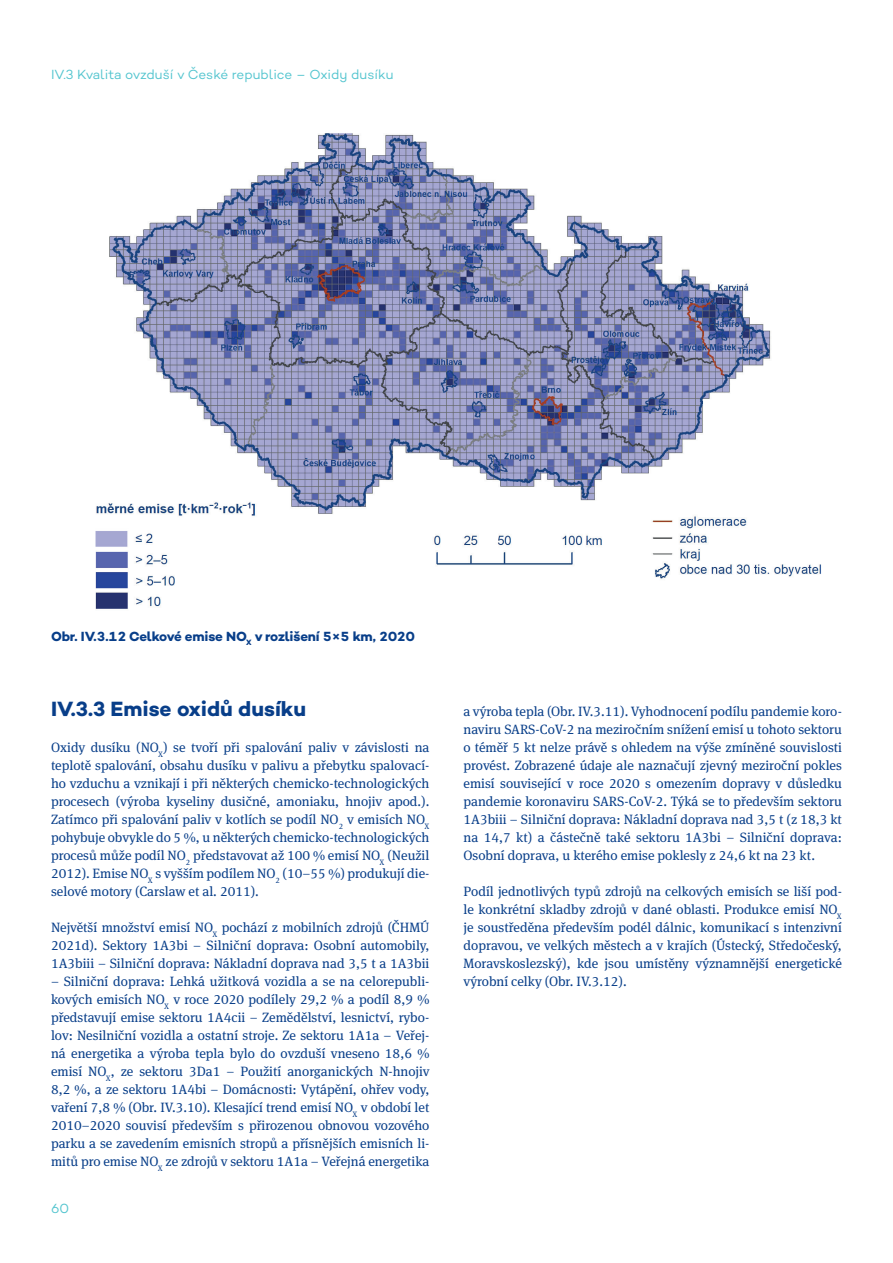
<style>
.page{position:relative;width:893px;height:1263px;background:#fff}
.page>*{position:absolute;margin:0;border:0;box-sizing:border-box;transform-origin:0 0}
.t1{font:700 21px "Campton";color:#083e89}
.t2{font:13.5px/18px "Meta Serif Pro";color:#083e89;text-align:justify}
.t3{font:13.5px "Campton";letter-spacing:-.005em;color:#54c5cf}
.t4{font:700 13.5px "Campton";letter-spacing:-.015em;color:#083e89}
</style>
<div class="page">
<img style="left:95px;top:133px;width:726px;height:476px">
<p class="t3" style="left:51px;top:66px;width:344px">IV.3 Kvalita ovzduší v České republice – Oxidy dusíku</p>
<p class="t4" style="left:51px;top:627px;width:365px">Obr. IV.3.12 Celkové emise NO<sub>X</sub> v rozlišení 5×5 km, 2020</p>
<h1 class="t1" style="left:51px;top:695px;width:257px">IV.3.3 Emise oxidů dusíku</h1>
<p class="t2" style="left:51px;top:738px;width:380px">Oxidy dusíku (NO<sub>X</sub>) se tvoří při spalování paliv v závislosti na teplotě spalování, obsahu dusíku v palivu a přebytku spalovací&shy;ho vzduchu a vznikají i při některých chemicko-technologických procesech (výroba kyseliny dusičné, amoniaku, hnojiv apod.).<br>Zatímco při spalování paliv v kotlích se podíl NO<sub>2</sub> v emisích NO<sub>X </sub>pohybuje obvykle do 5 %, u některých chemicko-technologických procesů může podíl NO<sub>2</sub> představovat až 100 % emisí NO<sub>X</sub> (Neužil 2012). Emise NO<sub>X</sub> s vyšším podílem NO<sub>2</sub> (10–55 %) produkují die&shy;selové motory (Carslaw et al. 2011).</p>
<p class="t2" style="left:51px;top:918px;width:380px">Největší množství emisí NO<sub>X</sub> pochází z mobilních zdrojů (ČHMÚ 2021d). Sektory 1A3bi – Silniční doprava: Osobní automobily, 1A3biii – Silniční doprava: Nákladní doprava nad 3,5 t a 1A3bii</p>
<p class="t2" style="left:51px;top:972px;width:380px">– Silniční doprava: Lehká užitková vozidla a se na celorepubli&shy;kových emisích NO<sub>X</sub> v roce 2020 podílely 29,2 % a podíl 8,9 % představují emise sektoru 1A4cii – Zemědělství, lesnictví, rybo&shy;lov: Nesilniční vozidla a ostatní stroje. Ze sektoru 1A1a – Veřej&shy;ná energetika a výroba tepla bylo do ovzduší vneseno 18,6 % emisí NO<sub>X</sub>, ze sektoru 3Da1 – Použití anorganických N-hnojiv 8,2 %, a ze sektoru 1A4bi – Domácnosti: Vytápění, ohřev vody, vaření 7,8 % (Obr. IV.3.10). Klesající trend emisí NO<sub>X</sub> v období let 2010–2020 souvisí především s přirozenou obnovou vozového parku a se zavedením emisních stropů a přísnějších emisních li&shy;mitů pro emise NO<sub>X</sub> ze zdrojů v sektoru 1A1a – Veřejná energetika</p>
<p class="t3" style="left:51px;top:1200px;width:20px">60</p>
<p class="t2" style="left:463px;top:702px;width:380px">a výroba tepla (Obr. IV.3.11). Vyhodnocení podílu pandemie koro&shy;naviru SARS-CoV-2 na meziročním snížení emisí u tohoto sektoru o téměř 5 kt nelze právě s ohledem na výše zmíněné souvislosti provést. Zobrazené údaje ale naznačují zjevný meziroční pokles emisí související v roce 2020 s omezením dopravy v důsledku pandemie koronaviru SARS-CoV-2. Týká se to především sektoru 1A3biii – Silniční doprava: Nákladní doprava nad 3,5 t (z 18,3 kt na 14,7 kt) a částečně také sektoru 1A3bi – Silniční doprava:<br>Osobní doprava, u kterého emise poklesly z 24,6 kt na 23 kt.</p>
<p class="t2" style="left:463px;top:882px;width:380px">Podíl jednotlivých typů zdrojů na celkových emisích se liší pod&shy;le konkrétní skladby zdrojů v dané oblasti. Produkce emisí NO<sub>X </sub>je soustředěna především podél dálnic, komunikací s intenzivní dopravou, ve velkých městech a v krajích (Ústecký, Středočeský, Moravskoslezský), kde jsou umístěny významnější energetické výrobní celky (Obr. IV.3.12).</p>
</div>
